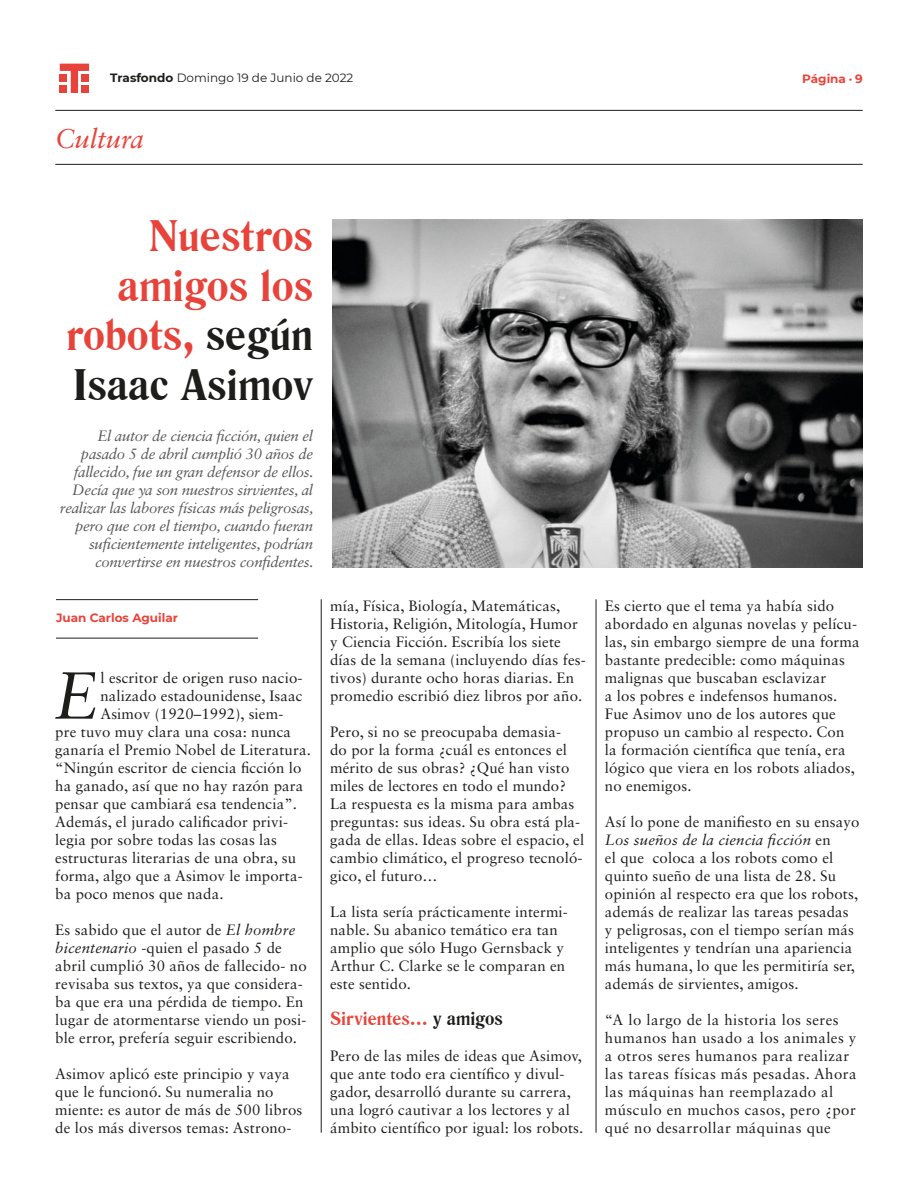
<style>
.page{position:relative;width:918px;height:1188px;background:#fff}
.page>*{position:absolute;margin:0;border:0;box-sizing:border-box;transform-origin:0 0}
.t1{font:italic 66.6px "Sabon LT Std";color:#1d1d1b}
.CABEZALES{font:700 42px/49.5px "Romana BT";color:#e8433a;text-align:right}
.t2{font:italic 27px "Sabon LT Std";color:#e8433a}
.t3{font:700 18px "Romana BT";color:#e8433a}
.t4{font:15px/18px "Sabon LT Std";letter-spacing:.01em;color:#1d1d1b}
.t5{font:italic 15px/18px "Sabon LT Std";letter-spacing:-.02em;color:#575756;text-align:right}
.t6{font:15px/18px "Sabon LT Std";letter-spacing:.03em;color:#1d1d1b}
.t7{font:12px "Montserrat";color:#1d1d1b}
.AUTOR{font:700 12px "Montserrat";color:#e8433a}
.s1{font-weight:700}
.s2{color:#1d1d1b}
.s3{font-style:italic}
</style>
<div class="page">
<img style="left:332px;top:219px;width:531px;height:348px">
<hr style="left:321px;top:599px;width:1px;height:534px;background:#1d1d1b">
<hr style="left:596px;top:599px;width:1px;height:534px;background:#1d1d1b">
<hr style="left:56px;top:599px;width:202px;height:1px;background:#1d1d1b">
<hr style="left:56px;top:638px;width:202px;height:1px;background:#1d1d1b">
<hr style="left:55px;top:110px;width:808px;height:1px;background:#1d1d1b">
<hr style="left:55px;top:164px;width:808px;height:1px;background:#1d1d1b">
<svg style="left:60px;top:64px;width:29px;height:29px"></svg>
<div style="left:60px;top:86px;width:7px;height:7px;background:#e8433a"></div>
<div style="left:60px;top:75px;width:7px;height:7px;background:#e8433a"></div>
<div style="left:82px;top:86px;width:7px;height:7px;background:#e8433a"></div>
<div style="left:82px;top:75px;width:7px;height:7px;background:#e8433a"></div>
<p class="t7" style="left:110px;top:70px;width:245px"><span class="s1">Trasfondo</span> Domingo 19 de Junio de 2022</p>
<p class="AUTOR" style="left:802px;top:70px;width:62px">Página · 9</p>
<p class="t2" style="left:55px;top:123px;width:90px">Cultura</p>
<p class="CABEZALES" style="left:66px;top:211px;width:248px">Nuestros amigos los robots, <span class="s2">según<br>Isaac Asimov</span></p>
<p class="t5" style="left:60px;top:427px;width:255px">El autor de ciencia ficción, quien el pasado 5 de abril cumplió 30 años de fallecido, fue un gran defensor de ellos.<br>Decía que ya son nuestros sirvientes, al realizar las labores físicas más peligrosas, pero que con el tiempo, cuando fueran suficientemente inteligentes, podrían convertirse en nuestros confidentes.</p>
<p class="AUTOR" style="left:56px;top:609px;width:123px">Juan Carlos Aguilar</p>
<p class="t1" style="left:54px;top:657px;width:46px">E</p>
<p class="t4" style="left:100px;top:668px;width:204px">l escritor de origen ruso nacio-</p>
<p class="t4" style="left:100px;top:686px;width:204px">nalizado estadounidense, Isaac</p>
<p class="t4" style="left:100px;top:704px;width:185px">Asimov (1920–1992), siem-</p>
<p class="t4" style="left:55px;top:722px;width:237px">pre tuvo muy clara una cosa: nunca</p>
<p class="t4" style="left:55px;top:740px;width:257px">ganaría el Premio Nobel de Literatura.</p>
<p class="t4" style="left:55px;top:758px;width:248px">“Ningún escritor de ciencia ficción lo</p>
<p class="t4" style="left:55px;top:776px;width:250px">ha ganado, así que no hay razón para</p>
<p class="t4" style="left:55px;top:794px;width:243px">pensar que cambiará esa tendencia”.</p>
<p class="t4" style="left:55px;top:812px;width:234px">Además, el jurado calificador privi-</p>
<p class="t4" style="left:55px;top:830px;width:223px">legia por sobre todas las cosas las</p>
<p class="t4" style="left:55px;top:848px;width:242px">estructuras literarias de una obra, su</p>
<p class="t4" style="left:55px;top:866px;width:249px">forma, algo que a Asimov le importa-</p>
<p class="t4" style="left:55px;top:884px;width:170px">ba poco menos que nada.</p>
<p class="t4" style="left:55px;top:920px;width:253px">Es sabido que el autor de <span class="s3">El hombre bicentenario</span> -quien el pasado 5 de abril cumplió 30 años de fallecido- no revisaba sus textos, ya que considera&shy;ba que era una pérdida de tiempo. En lugar de atormentarse viendo un posi&shy;ble error, prefería seguir escribiendo.</p>
<p class="t4" style="left:55px;top:1064px;width:249px">Asimov aplicó este principio y vaya que le funcionó. Su numeralia no miente: es autor de más de 500 libros de los más diversos temas: Astrono-</p>
<p class="t4" style="left:330px;top:596px;width:257px">mía, Física, Biología, Matemáticas, Historia, Religión, Mitología, Humor y Ciencia Ficción. Escribía los siete días de la semana (incluyendo días fes&shy;tivos) durante ocho horas diarias. En promedio escribió diez libros por año.</p>
<p class="t4" style="left:330px;top:722px;width:256px">Pero, si no se preocupaba demasia-<br>do por la forma ¿cuál es entonces el mérito de sus obras? ¿Qué han visto miles de lectores en todo el mundo?<br>La respuesta es la misma para ambas preguntas: sus ideas. Su obra está pla&shy;gada de ellas. Ideas sobre el espacio, el cambio climático, el progreso tecnoló&shy;gico, el futuro…</p>
<p class="t4" style="left:330px;top:902px;width:239px">La lista sería prácticamente intermi&shy;nable. Su abanico temático era tan amplio que sólo Hugo Gernsback y<br>Arthur C. Clarke se le comparan en este sentido.</p>
<p class="t3" style="left:330px;top:1008px;width:174px">Sirvientes… <span class="s2">y amigos</span></p>
<p class="t4" style="left:330px;top:1046px;width:255px">Pero de las miles de ideas que Asimov, que ante todo era científico y divul&shy;gador, desarrolló durante su carrera, una logró cautivar a los lectores y al ámbito científico por igual: los robots.</p>
<p class="t4" style="left:605px;top:596px;width:256px">Es cierto que el tema ya había sido abordado en algunas novelas y pelícu&shy;las, sin embargo siempre de una forma bastante predecible: como máquinas malignas que buscaban esclavizar<br>a los pobres e indefensos humanos.<br>Fue Asimov uno de los autores que propuso un cambio al respecto. Con la formación científica que tenía, era lógico que viera en los robots aliados, no enemigos.</p>
<p class="t4" style="left:605px;top:812px;width:256px">Así lo pone de manifiesto en su ensayo <span class="s3">Los sueños de la ciencia ficción</span> en<br>el que coloca a los robots como el quinto sueño de una lista de 28. Su opinión al respecto era que los robots, además de realizar las tareas pesadas y peligrosas, con el tiempo serían más inteligentes y tendrían una apariencia más humana, lo que les permitiría ser, además de sirvientes, amigos.</p>
<p class="t6" style="left:605px;top:1010px;width:253px">“A lo largo de la historia los seres humanos han usado a los animales y a otros seres humanos para realizar las tareas físicas más pesadas. Ahora las máquinas han reemplazado al músculo en muchos casos, pero ¿por qué no desarrollar máquinas que</p>
</div>
